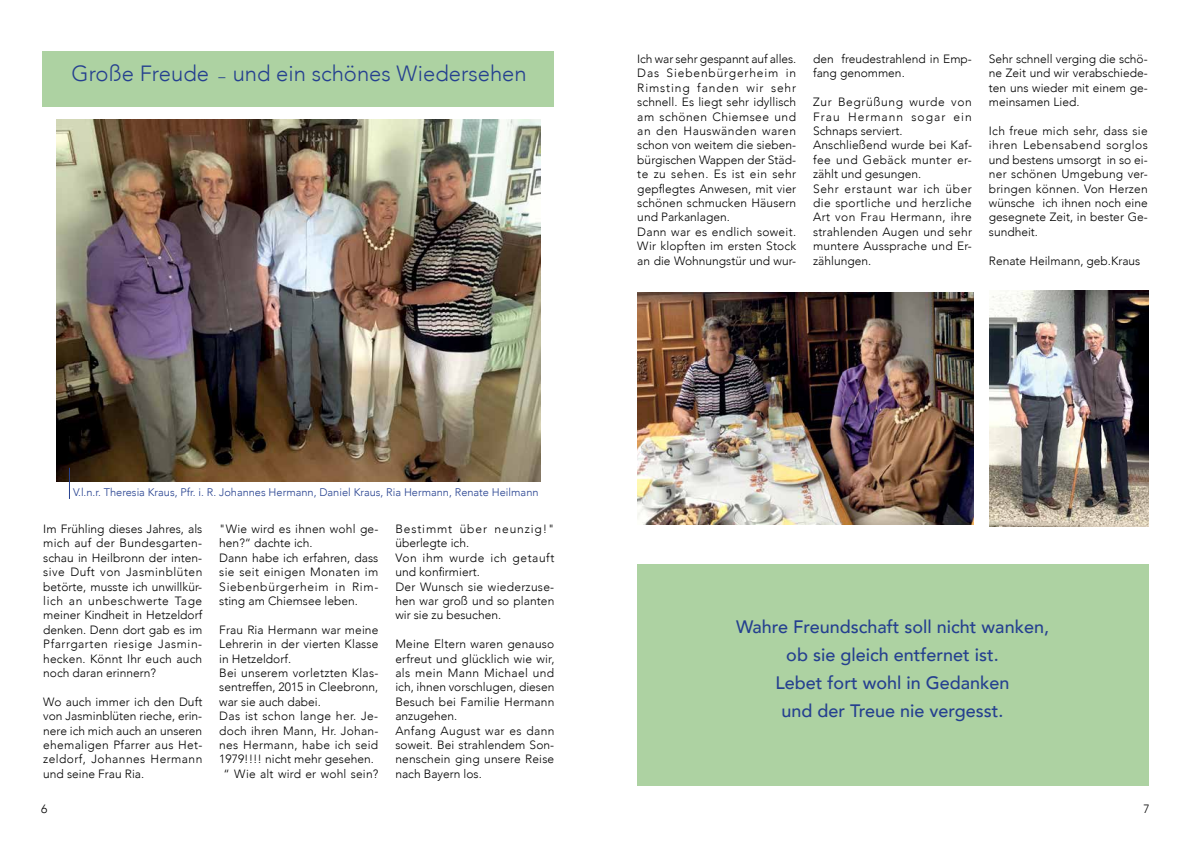
<style>
.page{position:relative;width:1191px;height:842px;background:#fff}
.page>*{position:absolute;margin:0;border:0;box-sizing:border-box;transform-origin:0 0}
.t1{font:300 22px "Avenir";color:#25408f}
.t2{font:500 18px/28px "Avenir";color:#25408f;text-align:center}
.t3{font:300 12px/14.4px "Avenir";letter-spacing:.01em;color:#000}
.t4{font:300 12px/14.4px "Avenir";letter-spacing:.03em;color:#000}
.t5{font:300 11px "Avenir";color:#25408f}
.s1{font-size:14px}
</style>
<div class="page">
<div style="left:42px;top:51px;width:511px;height:55px;background:#add2a2"></div>
<img style="left:56px;top:119px;width:484px;height:363px">
<div style="left:637px;top:564px;width:512px;height:221px;background:#add2a2"></div>
<img style="left:637px;top:292px;width:336px;height:233px">
<img style="left:989px;top:290px;width:159px;height:237px">
<hr style="left:69px;top:468px;width:1px;height:31px;background:#25408f">
<h1 class="t1" style="left:72px;top:60px;width:457px">Große Freude <span class="s1">–</span> und ein schönes Wiedersehen</h1>
<p class="t3" style="left:637px;top:52px;width:160px">Ich war sehr gespannt auf alles.<br>Das Siebenbürgerheim in<br>Rimsting fanden wir sehr schnell. Es liegt sehr idyllisch am schönen Chiemsee und an den Hauswänden waren schon von weitem die sieben&shy;bürgischen Wappen der Städ&shy;te zu sehen. Es ist ein sehr gepflegtes Anwesen, mit vier schönen schmucken Häusern und Parkanlagen.<br>Dann war es endlich soweit.<br>Wir klopften im ersten Stock an die Wohnungstür und wur-</p>
<p class="t3" style="left:813px;top:52px;width:160px">den freudestrahlend in Emp&shy;fang genommen.</p>
<p class="t4" style="left:813px;top:95px;width:160px">Zur Begrüßung wurde von<br>Frau Hermann sogar ein<br>Schnaps serviert.<br>Anschließend wurde bei Kaf&shy;fee und Gebäck munter er&shy;zählt und gesungen.<br>Sehr erstaunt war ich über die sportliche und herzliche<br>Art von Frau Hermann, ihre strahlenden Augen und sehr muntere Aussprache und Er&shy;zählungen.</p>
<p class="t3" style="left:989px;top:52px;width:160px;text-align:justify">Sehr schnell verging die schö&shy;ne Zeit und wir verabschiede&shy;ten uns wieder mit einem ge&shy;meinsamen Lied.</p>
<p class="t3" style="left:989px;top:124px;width:160px;text-align:justify">Ich freue mich sehr, dass sie ihren Lebensabend sorglos und bestens umsorgt in so ei&shy;ner schönen Umgebung ver&shy;bringen können. Von Herzen wünsche ich ihnen noch eine gesegnete Zeit, in bester Ge&shy;sundheit.</p>
<p class="t3" style="left:989px;top:253px;width:153px">Renate Heilmann, geb.Kraus</p>
<p class="t5" style="left:73px;top:486px;width:467px">V.l.n.r. Theresia Kraus, Pfr. i. R. Johannes Hermann, Daniel Kraus, Ria Hermann, Renate Heilmann</p>
<p class="t3" style="left:43px;top:522px;width:161px;text-align:justify">Im Frühling dieses Jahres, als mich auf der Bundesgarten&shy;schau in Heilbronn der inten&shy;sive Duft von Jasminblüten betörte, musste ich unwillkür&shy;lich an unbeschwerte Tage meiner Kindheit in Hetzeldorf denken. Denn dort gab es im Pfarrgarten riesige Jasmin&shy;hecken. Könnt Ihr euch auch noch daran erinnern?</p>
<p class="t3" style="left:43px;top:694px;width:161px;text-align:justify">Wo auch immer ich den Duft von Jasminblüten rieche, erin&shy;nere ich mich auch an unseren ehemaligen Pfarrer aus Het&shy;zeldorf, Johannes Hermann und seine Frau Ria.</p>
<p class="t3" style="left:219px;top:522px;width:161px">"Wie wird es ihnen wohl ge&shy;hen?“ dachte ich.<br>Dann habe ich erfahren, dass sie seit einigen Monaten im<br>Siebenbürgerheim in Rim&shy;sting am Chiemsee leben.</p>
<p class="t3" style="left:219px;top:622px;width:161px">Frau Ria Hermann war meine</p>
<p class="t3" style="left:219px;top:637px;width:160px">Lehrerin in der vierten Klasse</p>
<p class="t3" style="left:219px;top:651px;width:73px">in Hetzeldorf.</p>
<p class="t3" style="left:219px;top:666px;width:160px">Bei unserem vorletzten Klas-</p>
<p class="t3" style="left:219px;top:680px;width:160px">sentreffen, 2015 in Cleebronn,</p>
<p class="t3" style="left:219px;top:694px;width:103px">war sie auch dabei.</p>
<p class="t4" style="left:219px;top:709px;width:160px">Das ist schon lange her. Je-</p>
<p class="t3" style="left:219px;top:723px;width:160px">doch ihren Mann, Hr. Johan-</p>
<p class="t3" style="left:219px;top:738px;width:160px">nes Hermann, habe ich seid</p>
<p class="t3" style="left:219px;top:752px;width:156px">1979!!!! nicht mehr gesehen.</p>
<p class="t3" style="left:223px;top:766px;width:156px">“ Wie alt wird er wohl sein?</p>
<p class="t3" style="left:395px;top:522px;width:161px">Bestimmt über neunzig!" überlegte ich.<br>Von ihm wurde ich getauft und konfirmiert.<br>Der Wunsch sie wiederzuse&shy;hen war groß und so planten wir sie zu besuchen.</p>
<p class="t3" style="left:395px;top:637px;width:161px">Meine Eltern waren genauso erfreut und glücklich wie wir, als mein Mann Michael und ich, ihnen vorschlugen, diesen<br>Besuch bei Familie Hermann anzugehen.<br>Anfang August war es dann soweit. Bei strahlendem Son&shy;nenschein ging unsere Reise nach Bayern los.</p>
<h2 class="t2" style="left:736px;top:612px;width:314px">Wahre Freundschaft soll nicht wanken, ob sie gleich entfernet ist.<br>Lebet fort wohl in Gedanken<br>und der Treue nie vergesst.</h2>
<p class="t3" style="left:41px;top:801px;width:8px">6</p>
<p class="t3" style="left:1143px;top:801px;width:8px">7</p>
</div>
